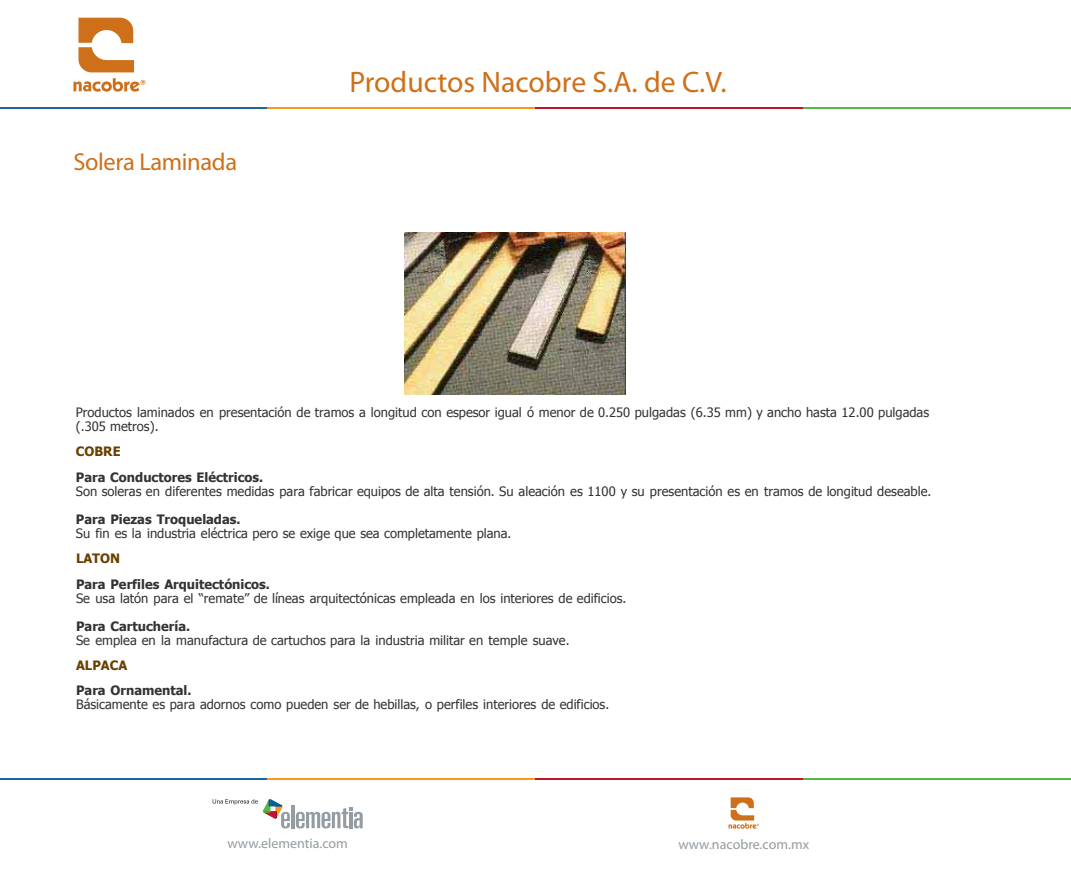
<style>
.page{position:relative;width:1071px;height:878px;background:#fff}
.page>*{position:absolute;margin:0;border:0;box-sizing:border-box;transform-origin:0 0}
.t1{font:29.75px "Myriad Pro";color:#ce7019}
.t2{font:24.5px "Myriad Pro";letter-spacing:-.015em;color:#ce7019}
.t3{font:14px "Myriad Pro";color:#949ca1}
.t4{font:12.95px/14px "Tahoma";color:#333}
.t5{font:700 12.95px "Tahoma";color:#333}
.t6{font:700 12.95px "Tahoma";color:#6a4000}
</style>
<div class="page">
<svg style="left:73px;top:78px;width:72px;height:14px"></svg>
<svg style="left:78px;top:18px;width:56px;height:54px"></svg>
<hr style="left:291px;top:805px;width:3px;height:23px;background:#949ca1">
<svg style="left:296px;top:808px;width:67px;height:20px"></svg>
<svg style="left:213px;top:799px;width:77px;height:29px"></svg>
<svg style="left:729px;top:797px;width:30px;height:32px"></svg>
<hr style="left:0;top:107px;width:268px;height:2px;background:#1b66a0">
<hr style="left:268px;top:107px;width:267px;height:2px;background:#f8971d">
<hr style="left:535px;top:107px;width:268px;height:2px;background:#c41230">
<hr style="left:803px;top:107px;width:268px;height:2px;background:#54b948">
<hr style="left:0;top:778px;width:268px;height:2px;background:#1b66a0">
<hr style="left:268px;top:778px;width:267px;height:2px;background:#f8971d">
<hr style="left:535px;top:778px;width:268px;height:2px;background:#c41230">
<hr style="left:803px;top:778px;width:268px;height:2px;background:#54b948">
<img style="left:404px;top:232px;width:221px;height:163px">
<h2 class="t2" style="left:73px;top:147px;width:165px">Solera Laminada</h2>
<h1 class="t1" style="left:349px;top:64px;width:379px">Productos Nacobre S.A. de C.V.</h1>
<p class="t4" style="left:76px;top:405px;width:855px">Productos laminados en presentación de tramos a longitud con espesor igual ó menor de 0.250 pulgadas (6.35 mm) y ancho hasta 12.00 pulgadas (.305 metros).</p>
<p class="t6" style="left:76px;top:442px;width:46px">COBRE</p>
<p class="t5" style="left:76px;top:468px;width:189px">Para Conductores Eléctricos.</p>
<p class="t4" style="left:76px;top:484px;width:857px">Son soleras en diferentes medidas para fabricar equipos de alta tensión. Su aleación es 1100 y su presentación es en tramos de longitud deseable.</p>
<p class="t5" style="left:76px;top:510px;width:166px">Para Piezas Troqueladas.</p>
<p class="t4" style="left:76px;top:526px;width:437px">Su fin es la industria eléctrica pero se exige que sea completamente plana.</p>
<p class="t6" style="left:76px;top:549px;width:46px">LATON</p>
<p class="t5" style="left:76px;top:575px;width:195px">Para Perfiles Arquitectónicos.</p>
<p class="t4" style="left:76px;top:590px;width:552px">Se usa latón para el “remate” de líneas arquitectónicas empleada en los interiores de edificios.</p>
<p class="t5" style="left:76px;top:617px;width:116px">Para Cartuchería.</p>
<p class="t4" style="left:76px;top:632px;width:495px">Se emplea en la manufactura de cartuchos para la industria militar en temple suave.</p>
<p class="t6" style="left:76px;top:656px;width:53px">ALPACA</p>
<p class="t5" style="left:76px;top:682px;width:117px">Para Ornamental.</p>
<p class="t4" style="left:76px;top:697px;width:535px">Básicamente es para adornos como pueden ser de hebillas, o perfiles interiores de edificios.</p>
<p class="t3" style="left:227px;top:835px;width:122px">www.elementia.com</p>
<p class="t3" style="left:678px;top:835px;width:132px">www.nacobre.com.mx</p>
</div>
